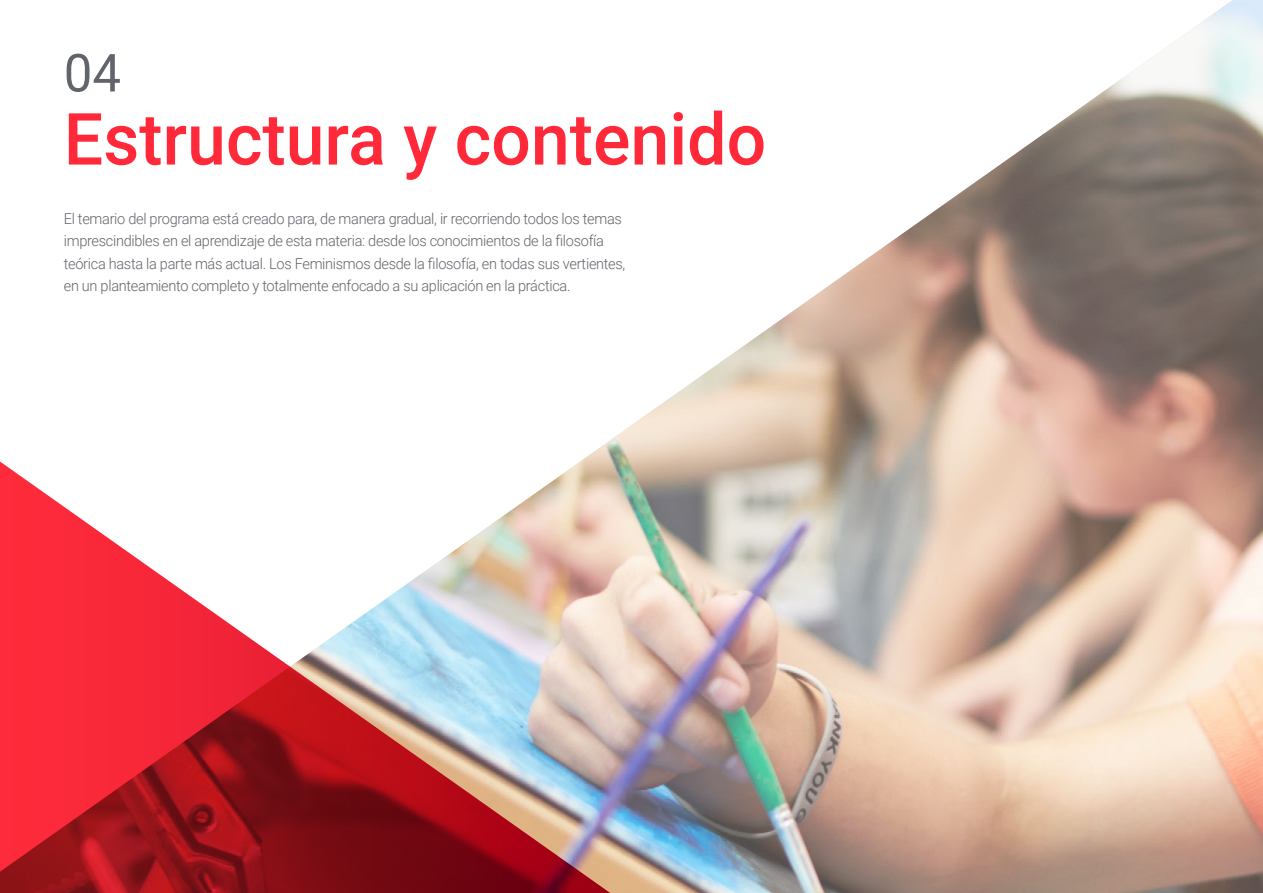
<style>
.page{position:relative;width:1263px;height:893px;background:#fff}
.page>*{position:absolute;margin:0;border:0;box-sizing:border-box;transform-origin:0 0}
.t1{font:500 72px "Roboto";color:#ff293a}
.t2{font:52.5px "Roboto";color:#61646a}
.t3{font:300 15px/22.5px "Roboto";letter-spacing:-.02em;color:#61646a}
</style>
<div class="page">
<img style="left:602px;top:0;width:661px;height:893px">
<svg style="left:0;top:446px;width:640px;height:447px"></svg>
<h2 class="t2" style="left:64px;top:36px;width:59px">04</h2>
<h1 class="t1" style="left:64px;top:89px;width:704px">Estructura y contenido</h1>
<p class="t3" style="left:64px;top:207px;width:563px">El temario del programa está creado para, de manera gradual, ir recorriendo todos los temas imprescindibles en el aprendizaje de esta materia: desde los conocimientos de la filosofía teórica hasta la parte más actual. Los Feminismos desde la filosofía, en todas sus vertientes, en un planteamiento completo y totalmente enfocado a su aplicación en la práctica.</p>
</div>
